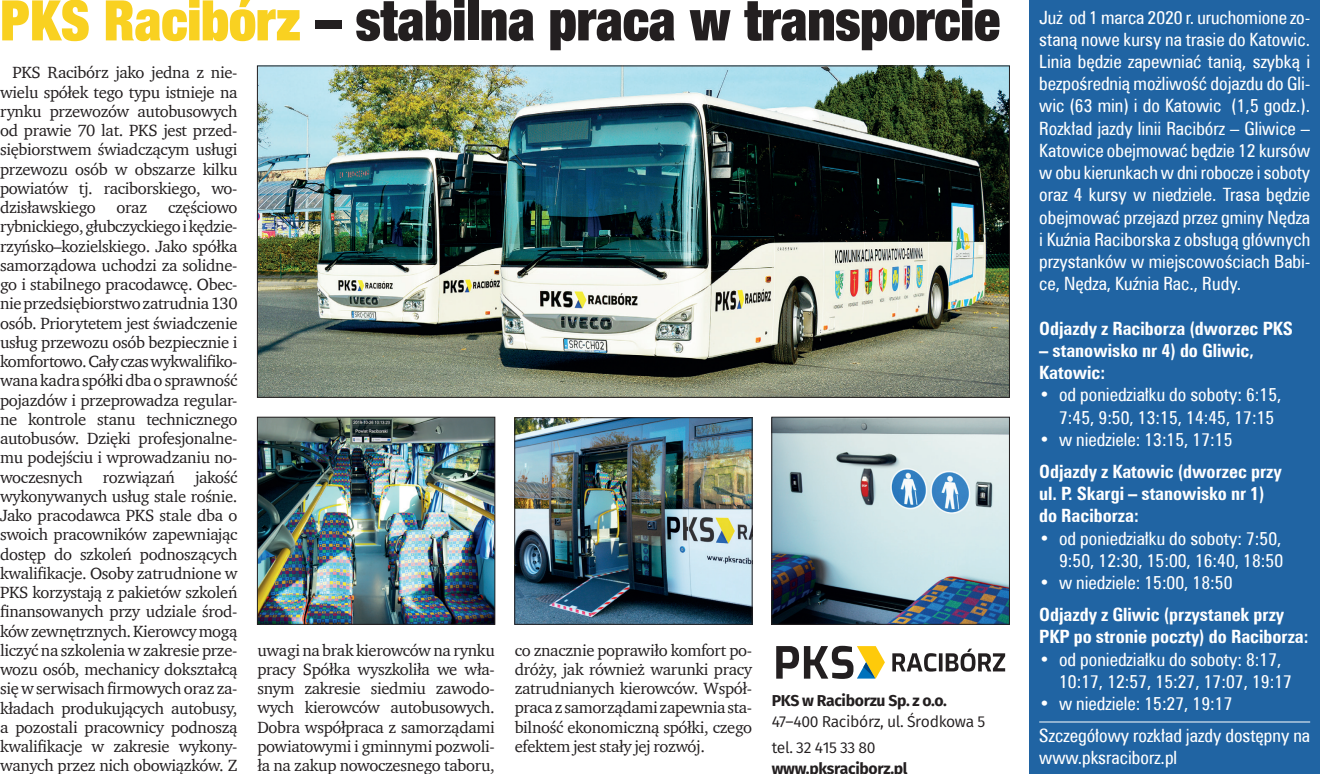
<style>
.page{position:relative;width:1320px;height:774px;background:#fff}
.page>*{position:absolute;margin:0;border:0;box-sizing:border-box;transform-origin:0 0}
.t1{font:900 condensed 56px "Helvetica Neue LT Com";color:#231f20;scale:.96 1}
.t2{font:18.38px/22.2px "Zurich Cn EU";color:#fff}
.t3{font:700 18.38px/22.2px "Zurich Cn EU";color:#fff}
.t4{font:16.62px/19.2px "ITC Charter Com";letter-spacing:-.02em;color:#231f20;text-align:justify}
.t5{font:15.75px/25.9px "Fira Sans";letter-spacing:-.02em;color:#231f20}
.t6{font:700 15.75px "Fira Sans";letter-spacing:-.02em;color:#231f20}
.s1{color:#f9d121}
</style>
<div class="page">
<div style="left:1029px;top:0;width:291px;height:774px;background:#2064a3"></div>
<hr style="left:1039px;top:721px;width:271px;height:1px;background:#fff">
<svg style="left:892px;top:649px;width:113px;height:22px"></svg>
<svg style="left:776px;top:646px;width:109px;height:33px"></svg>
<img style="left:259px;top:419px;width:234px;height:203px">
<div style="left:257px;top:417px;width:238px;height:207px;border:1px solid #231f20"></div>
<img style="left:516px;top:419px;width:234px;height:203px">
<div style="left:514px;top:417px;width:238px;height:207px;border:1px solid #231f20"></div>
<img style="left:259px;top:68px;width:748px;height:327px">
<img style="left:773px;top:419px;width:234px;height:203px">
<div style="left:771px;top:417px;width:238px;height:207px;border:1px solid #231f20"></div>
<h1 class="t1" style="left:0;top:-15px;width:1043px"><span class="s1">PKS Racibórz</span> – stabilna praca w transporcie</h1>
<p class="t4" style="left:0;top:63px;width:239px;text-indent:12px">PKS Racibórz jako jedna z nie&shy;wielu spółek tego typu istnieje na rynku przewozów autobusowych od prawie 70 lat. PKS jest przed&shy;siębiorstwem świadczącym usługi przewozu osób w obszarze kilku powiatów tj. raciborskiego, wo&shy;dzisławskiego</p>
<p class="t4" style="left:0;top:197px;width:239px;text-indent:168px">częściowo rybnickiego, głubczyckiego i kędzie&shy;rzyńsko–kozielskiego. Jako spółka samorządowa uchodzi za solidne&shy;go i stabilnego pracodawcę. Obec&shy;nie przedsiębiorstwo zatrudnia 130 osób. Priorytetem jest świadczenie usług przewozu osób bezpiecznie i komfortowo. Cały czas wykwalifiko&shy;wana kadra spółki dba o sprawność pojazdów i przeprowadza regular&shy;ne kontrole stanu technicznego autobusów. Dzięki profesjonalne&shy;mu podejściu i wprowadzaniu no&shy;woczesnych rozwiązań jakość wykonywanych usług stale rośnie.<br>Jako pracodawca PKS stale dba o swoich pracowników zapewniając dostęp do szkoleń podnoszących kwalifikacje. Osoby zatrudnione w PKS korzystają z pakietów szkoleń finansowanych przy udziale środ&shy;ków zewnętrznych. Kierowcy mogą liczyć na szkolenia w zakresie prze&shy;wozu osób, mechanicy dokształcą się w serwisach firmowych oraz za&shy;kładach produkujących autobusy, a pozostali pracownicy podnoszą kwalifikacje w zakresie wykony&shy;wanych przez nich obowiązków. Z</p>
<p class="t4" style="left:117px;top:197px;width:32px">oraz</p>
<p class="t4" style="left:257px;top:640px;width:239px">uwagi na brak kierowców na rynku pracy Spółka wyszkoliła we wła&shy;snym zakresie siedmiu zawodo&shy;wych kierowców autobusowych.<br>Dobra współpraca z samorządami powiatowymi i gminnymi pozwoli&shy;ła na zakup nowoczesnego taboru,</p>
<p class="t4" style="left:515px;top:640px;width:239px">co znacznie poprawiło komfort po&shy;dróży, jak również warunki pracy zatrudnianych kierowców. Współ&shy;praca z samorządami zapewnia sta&shy;bilność ekonomiczną spółki, czego efektem jest stały jej rozwój.</p>
<p class="t6" style="left:771px;top:690px;width:177px">PKS w Raciborzu Sp. z o.o.</p>
<p class="t5" style="left:771px;top:710px;width:215px">47–400 Racibórz, ul. Środkowa 5 tel. 32 415 33 80</p>
<p class="t6" style="left:771px;top:758px;width:137px">www.pksraciborz.pl</p>
<p class="t2" style="left:1039px;top:6px;width:272px;text-align:justify">Już od 1 marca 2020 r. uruchomione zo&shy;staną nowe kursy na trasie do Katowic.<br>Linia będzie zapewniać tanią, szybką i bezpośrednią możliwość dojazdu do Gli&shy;wic (63 min) i do Katowic (1,5 godz.).<br>Rozkład jazdy linii Racibórz – Gliwice – Katowice obejmować będzie 12 kursów w obu kierunkach w dni robocze i soboty oraz 4 kursy w niedziele. Trasa będzie obejmować przejazd przez gminy Nędza i Kuźnia Raciborska z obsługą głównych przystanków w miejscowościach Babi&shy;ce, Nędza, Kuźnia Rac., Rudy.</p>
<p class="t3" style="left:1039px;top:317px;width:255px">Odjazdy z Raciborza (dworzec PKS</p>
<p class="t3" style="left:1039px;top:339px;width:216px">– stanowisko nr 4) do Gliwic,<br>Katowic:</p>
<p class="t2" style="left:1059px;top:384px;width:224px;text-indent:-20px">• od poniedziałku do soboty: 6:15,<br>7:45, 9:50, 13:15, 14:45, 17:15</p>
<p class="t2" style="left:1039px;top:428px;width:195px">• w niedziele: 13:15, 17:15</p>
<p class="t3" style="left:1039px;top:460px;width:244px">Odjazdy z Katowic (dworzec przy ul. P. Skargi – stanowisko nr 1) do Raciborza:</p>
<p class="t2" style="left:1039px;top:527px;width:245px;text-align:right">• od poniedziałku do soboty: 7:50,<br>9:50, 12:30, 15:00, 16:40, 18:50</p>
<p class="t2" style="left:1039px;top:571px;width:195px">• w niedziele: 15:00, 18:50</p>
<p class="t3" style="left:1039px;top:603px;width:271px">Odjazdy z Gliwic (przystanek przy<br>PKP po stronie poczty) do Raciborza:</p>
<p class="t2" style="left:1059px;top:648px;width:234px;text-indent:-20px">• od poniedziałku do soboty: 8:17,<br>10:17, 12:57, 15:27, 17:07, 19:17</p>
<p class="t2" style="left:1039px;top:687px;width:272px;line-height:32.2px">• w niedziele: 15:27, 19:17<br>Szczegółowy rozkład jazdy dostępny na</p>
<p class="t2" style="left:1039px;top:747px;width:139px">www.pksraciborz.pl</p>
</div>
